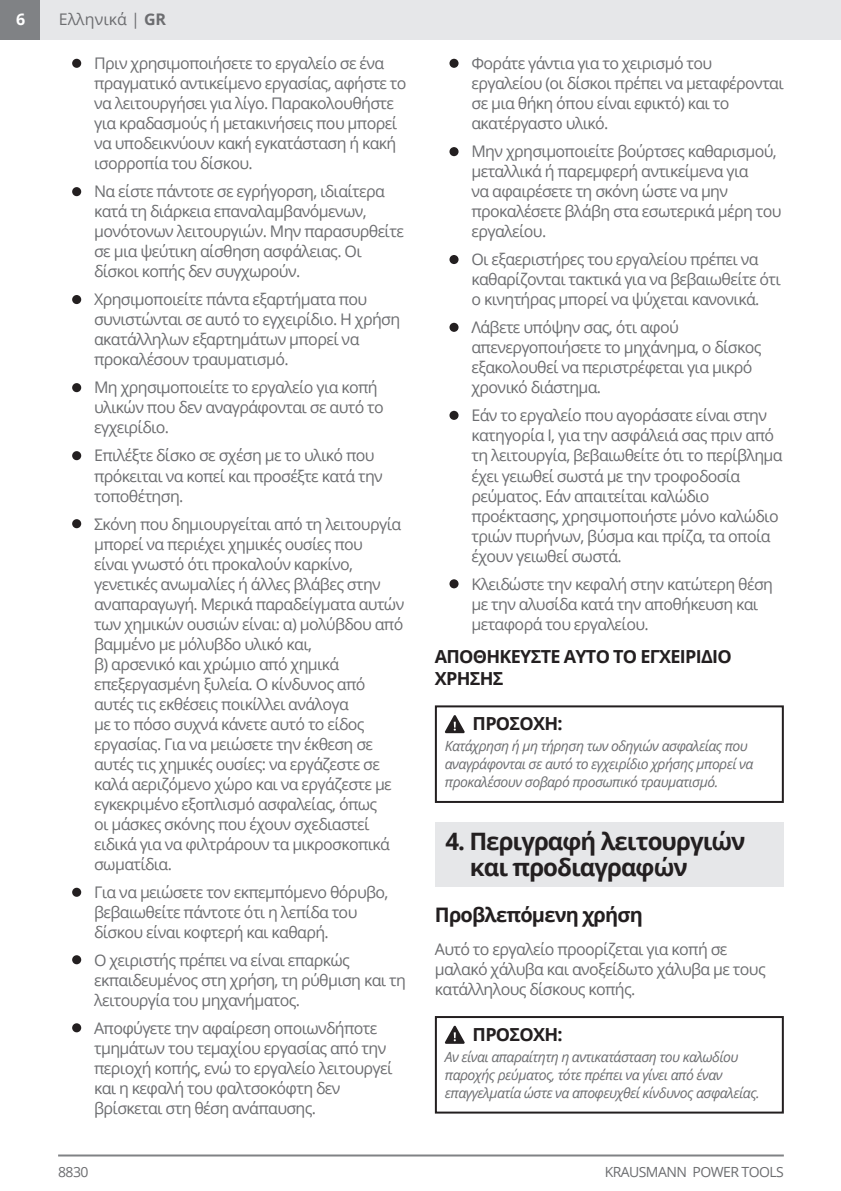
<style>
.page{position:relative;width:841px;height:1191px;background:#fff}
.page>*{position:absolute;margin:0;border:0;box-sizing:border-box;transform-origin:0 0}
.t1{font:700 24px "Open Sans";letter-spacing:-.04em;color:#231f20}
.t2{font:700 20px "Open Sans";letter-spacing:-.04em;color:#231f20}
.t3{font:700 18px/22px "Open Sans";letter-spacing:-.04em;color:#231f20}
.t4{font:16px/20px "Open Sans";letter-spacing:-.04em;color:#6c6d70}
.t5{font:16px "Open Sans";color:#6c6d70}
.t6{font:700 16px "Open Sans";color:#fff}
.t7{font:italic 14px/18px "Open Sans";letter-spacing:-.04em;color:#6c6d70}
.t8{font:14px "Open Sans";letter-spacing:-.04em;color:#6c6d70}
.s1{font-weight:700}
</style>
<div class="page">
<div style="left:0;top:0;width:40px;height:40px;background:#808285"></div>
<hr style="left:58px;top:1154px;width:725px;height:2px;background:#808285">
<div style="left:449px;top:579px;width:9px;height:9px;background:#231f20;border-radius:50%"></div>
<div style="left:40px;top:0;width:800px;height:40px;background:#e6e7e9"></div>
<hr style="left:840px;top:0;width:1px;height:40px;background:#e6e7e9">
<div style="left:435px;top:823px;width:348px;height:64px;background:#e6e7e9"></div>
<div style="left:435px;top:705px;width:348px;height:98px;border:2px solid #231f20"></div>
<div style="left:435px;top:1016px;width:348px;height:97px;border:2px solid #231f20"></div>
<svg style="left:445px;top:715px;width:20px;height:18px"></svg>
<svg style="left:444px;top:1025px;width:21px;height:18px"></svg>
<div style="left:72px;top:59px;width:9px;height:9px;background:#231f20;border-radius:50%"></div>
<div style="left:449px;top:59px;width:9px;height:9px;background:#231f20;border-radius:50%"></div>
<div style="left:72px;top:187px;width:9px;height:9px;background:#231f20;border-radius:50%"></div>
<div style="left:449px;top:147px;width:9px;height:9px;background:#231f20;border-radius:50%"></div>
<div style="left:72px;top:295px;width:9px;height:9px;background:#231f20;border-radius:50%"></div>
<div style="left:449px;top:255px;width:9px;height:9px;background:#231f20;border-radius:50%"></div>
<div style="left:72px;top:383px;width:9px;height:9px;background:#231f20;border-radius:50%"></div>
<div style="left:449px;top:323px;width:9px;height:9px;background:#231f20;border-radius:50%"></div>
<div style="left:72px;top:451px;width:9px;height:9px;background:#231f20;border-radius:50%"></div>
<div style="left:72px;top:519px;width:9px;height:9px;background:#231f20;border-radius:50%"></div>
<div style="left:72px;top:887px;width:9px;height:9px;background:#231f20;border-radius:50%"></div>
<div style="left:72px;top:955px;width:9px;height:9px;background:#231f20;border-radius:50%"></div>
<div style="left:72px;top:1023px;width:9px;height:9px;background:#231f20;border-radius:50%"></div>
<div style="left:449px;top:411px;width:9px;height:9px;background:#231f20;border-radius:50%"></div>
<p class="t6" style="left:16px;top:8px;width:11px">6</p>
<p class="t5" style="left:59px;top:9px;width:109px">Ελληνικά | <span class="s1">GR</span></p>
<p class="t4" style="left:94px;top:53px;width:314px">Πριν χρησιμοποιήσετε το εργαλείο σε ένα πραγματικό αντικείμενο εργασίας, αφήστε το να λειτουργήσει για λίγο. Παρακολουθήστε για κραδασμούς ή μετακινήσεις που μπορεί να υποδεικνύουν κακή εγκατάσταση ή κακή ισορροπία του δίσκου.</p>
<p class="t4" style="left:94px;top:181px;width:311px">Να είστε πάντοτε σε εγρήγορση, ιδιαίτερα κατά τη διάρκεια επαναλαμβανόμενων, μονότονων λειτουργιών. Μην παρασυρθείτε σε μια ψεύτικη αίσθηση ασφάλειας. Οι δίσκοι κοπής δεν συγχωρούν.</p>
<p class="t4" style="left:94px;top:289px;width:307px">Χρησιμοποιείτε πάντα εξαρτήματα που συνιστώνται σε αυτό το εγχειρίδιο. Η χρήση ακατάλληλων εξαρτημάτων μπορεί να προκαλέσουν τραυματισμό.</p>
<p class="t4" style="left:94px;top:377px;width:291px">Μη χρησιμοποιείτε το εργαλείο για κοπή υλικών που δεν αναγράφονται σε αυτό το εγχειρίδιο.</p>
<p class="t4" style="left:94px;top:445px;width:290px">Επιλέξτε δίσκο σε σχέση με το υλικό που πρόκειται να κοπεί και προσέξτε κατά την τοποθέτηση.</p>
<p class="t4" style="left:94px;top:513px;width:311px">Σκόνη που δημιουργείται από τη λειτουργία μπορεί να περιέχει χημικές ουσίες που<br>είναι γνωστό ότι προκαλούν καρκίνο, γενετικές ανωμαλίες ή άλλες βλάβες στην αναπαραγωγή. Μερικά παραδείγματα αυτών των χημικών ουσιών είναι: α) μολύβδου από βαμμένο με μόλυβδο υλικό και,</p>
<p class="t4" style="left:94px;top:653px;width:299px">β) αρσενικό και χρώμιο από χημικά επεξεργασμένη ξυλεία. Ο κίνδυνος από αυτές τις εκθέσεις ποικίλλει ανάλογα<br>με το πόσο συχνά κάνετε αυτό το είδος εργασίας. Για να μειώσετε την έκθεση σε αυτές τις χημικές ουσίες: να εργάζεστε σε καλά αεριζόμενο χώρο και να εργάζεστε με εγκεκριμένο εξοπλισμό ασφαλείας, όπως οι μάσκες σκόνης που έχουν σχεδιαστεί ειδικά για να φιλτράρουν τα μικροσκοπικά σωματίδια.</p>
<p class="t4" style="left:94px;top:881px;width:296px">Για να μειώσετε τον εκπεμπόμενο θόρυβο, βεβαιωθείτε πάντοτε ότι η λεπίδα του δίσκου είναι κοφτερή και καθαρή.</p>
<p class="t4" style="left:94px;top:949px;width:313px">Ο χειριστής πρέπει να είναι επαρκώς εκπαιδευμένος στη χρήση, τη ρύθμιση και τη λειτουργία του μηχανήματος.</p>
<p class="t4" style="left:94px;top:1017px;width:300px">Αποφύγετε την αφαίρεση οποιωνδήποτε τμημάτων του τεμαχίου εργασίας από την περιοχή κοπής, ενώ το εργαλείο λειτουργεί και η κεφαλή του φαλτσοκόφτη δεν βρίσκεται στη θέση ανάπαυσης.</p>
<p class="t4" style="left:471px;top:53px;width:314px">Φοράτε γάντια για το χειρισμό του εργαλείου (οι δίσκοι πρέπει να μεταφέρονται σε μια θήκη όπου είναι εφικτό) και το ακατέργαστο υλικό.</p>
<p class="t4" style="left:471px;top:141px;width:311px">Μην χρησιμοποιείτε βούρτσες καθαρισμού, μεταλλικά ή παρεμφερή αντικείμενα για<br>να αφαιρέσετε τη σκόνη ώστε να μην προκαλέσετε βλάβη στα εσωτερικά μέρη του εργαλείου.</p>
<p class="t4" style="left:471px;top:249px;width:311px">Οι εξαεριστήρες του εργαλείου πρέπει να καθαρίζονται τακτικά για να βεβαιωθείτε ότι ο κινητήρας μπορεί να ψύχεται κανονικά.</p>
<p class="t4" style="left:471px;top:317px;width:291px">Λάβετε υπόψην σας, ότι αφού απενεργοποιήσετε το μηχάνημα, ο δίσκος εξακολουθεί να περιστρέφεται για μικρό χρονικό διάστημα.</p>
<p class="t4" style="left:471px;top:405px;width:312px">Εάν το εργαλείο που αγοράσατε είναι στην κατηγορία Ι, για την ασφάλειά σας πριν από τη λειτουργία, βεβαιωθείτε ότι το περίβλημα έχει γειωθεί σωστά με την τροφοδοσία ρεύματος. Εάν απαιτείται καλώδιο προέκτασης, χρησιμοποιήστε μόνο καλώδιο τριών πυρήνων, βύσμα και πρίζα, τα οποία έχουν γειωθεί σωστά.</p>
<p class="t4" style="left:471px;top:573px;width:303px">Κλειδώστε την κεφαλή στην κατώτερη θέση με την αλυσίδα κατά την αποθήκευση και μεταφορά του εργαλείου.</p>
<p class="t3" style="left:435px;top:644px;width:298px">ΑΠΟΘΗΚΕΥΣΤΕ ΑΥΤΟ ΤΟ ΕΓΧΕΙΡΙΔΙΟ<br>ΧΡΗΣΗΣ</p>
<p class="t3" style="left:472px;top:712px;width:91px">ΠΡΟΣΟΧΗ:</p>
<p class="t7" style="left:445px;top:736px;width:310px">Kατάχρηση ή μη τήρηση των οδηγιών ασφαλείας που αναγράφονται σε αυτό το εγχειρίδιο χρήσης μπορεί να προκαλέσουν σοβαρό προσωπικό τραυματισμό.</p>
<p class="t1" style="left:445px;top:824px;width:301px">4. Περιγραφή λειτουργιών</p>
<p class="t1" style="left:470px;top:850px;width:219px">και προδιαγραφών</p>
<p class="t2" style="left:435px;top:901px;width:209px">Προβλεπόμενη χρήση</p>
<p class="t4" style="left:435px;top:939px;width:332px">Αυτό το εργαλείο προορίζεται για κοπή σε μαλακό χάλυβα και ανοξείδωτο χάλυβα με τους κατάλληλους δίσκους κοπής.</p>
<p class="t3" style="left:472px;top:1023px;width:91px">ΠΡΟΣΟΧΗ:</p>
<p class="t7" style="left:445px;top:1047px;width:316px">Αν είναι απαραίτητη η αντικατάσταση του καλωδίου παροχής ρεύματος, τότε πρέπει να γίνει από έναν επαγγελματία ώστε να αποφευχθεί κίνδυνος ασφαλείας.</p>
<p class="t8" style="left:58px;top:1162px;width:32px">8830</p>
<p class="t8" style="left:604px;top:1162px;width:181px">KRAUSMANN POWER TOOLS</p>
</div>
